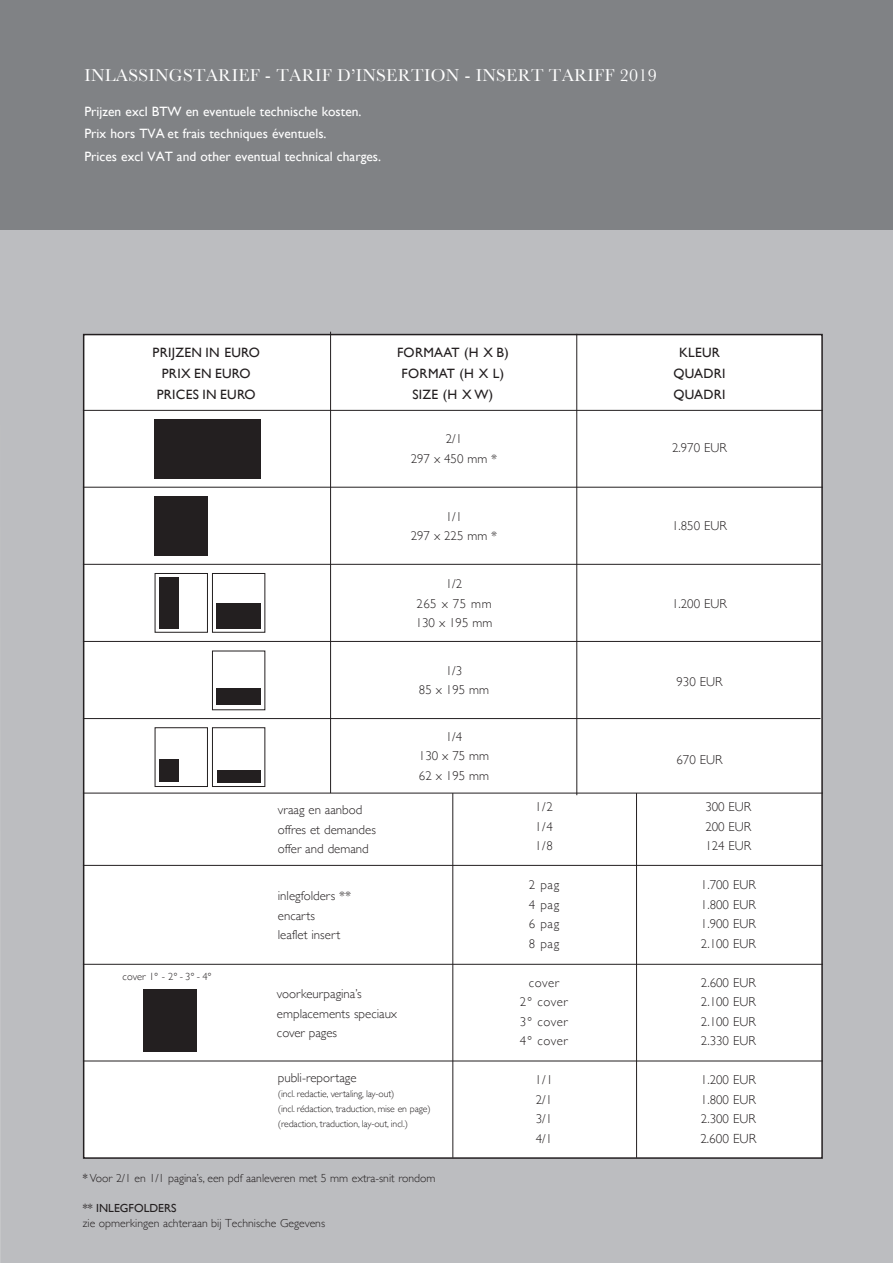
<style>
.page{position:relative;width:893px;height:1263px;background:#fff}
.page>*{position:absolute;margin:0;border:0;box-sizing:border-box;transform-origin:0 0}
.t1{font:18px "Baskerville";letter-spacing:.015em;color:#fff}
.t2{font:13.5px/22.5px "Gill Sans";color:#fff}
.t3{font:13.5px/21px "Gill Sans";letter-spacing:.02em;color:#231f20;text-align:center}
.t4{font:300 13.2px "Gill Sans";color:#231f20}
.t5{font:300 12.9px/19.5px "Gill Sans";color:#231f20;text-align:justify}
.t6{font:300 12.9px/19.5px "Gill Sans";letter-spacing:.04em;color:#231f20;text-align:center}
.t7{font:300 11.7px "Gill Sans";color:#231f20}
.t8{font:11.7px "Gill Sans";color:#231f20}
.t9{font:300 10.5px "Gill Sans";color:#231f20}
.t10{font:300 9.75px/15px "Gill Sans";letter-spacing:-.01em;color:#231f20}
.s1{font-weight:400}
</style>
<div class="page">
<div style="left:0;top:230px;width:893px;height:1033px;background:#bcbdc0"></div>
<div style="left:0;top:0;width:893px;height:230px;background:#808285"></div>
<div style="left:83px;top:334px;width:740px;height:825px;background:#fff;border:2px solid #231f20"></div>
<hr style="left:83px;top:410px;width:740px;height:1px;background:#231f20">
<hr style="left:330px;top:332px;width:1px;height:461px;background:#231f20">
<div style="left:155px;top:496px;width:53px;height:59px;background:#231f20"></div>
<div style="left:155px;top:573px;width:53px;height:60px;background:#fff;border:1px solid #231f20"></div>
<div style="left:159px;top:577px;width:20px;height:51px;background:#231f20"></div>
<div style="left:155px;top:727px;width:53px;height:60px;background:#fff;border:1px solid #231f20"></div>
<hr style="left:83px;top:487px;width:740px;height:1px;background:#231f20">
<hr style="left:83px;top:564px;width:737px;height:1px;background:#231f20">
<hr style="left:83px;top:641px;width:737px;height:1px;background:#231f20">
<hr style="left:83px;top:718px;width:737px;height:1px;background:#231f20">
<hr style="left:83px;top:793px;width:740px;height:1px;background:#231f20">
<hr style="left:83px;top:865px;width:740px;height:1px;background:#231f20">
<hr style="left:83px;top:964px;width:740px;height:1px;background:#231f20">
<hr style="left:83px;top:1060px;width:740px;height:1px;background:#231f20">
<div style="left:155px;top:419px;width:106px;height:59px;background:#231f20"></div>
<div style="left:212px;top:573px;width:53px;height:60px;background:#fff;border:1px solid #231f20"></div>
<div style="left:216px;top:603px;width:45px;height:25px;background:#231f20"></div>
<div style="left:216px;top:689px;width:45px;height:16px;background:#231f20"></div>
<div style="left:212px;top:727px;width:53px;height:60px;background:#fff;border:1px solid #231f20"></div>
<div style="left:217px;top:770px;width:43px;height:12px;background:#231f20"></div>
<div style="left:159px;top:760px;width:19px;height:22px;background:#231f20"></div>
<div style="left:143px;top:989px;width:54px;height:62px;background:#231f20"></div>
<hr style="left:576px;top:334px;width:1px;height:461px;background:#231f20">
<hr style="left:452px;top:793px;width:1px;height:365px;background:#231f20">
<hr style="left:636px;top:793px;width:1px;height:365px;background:#231f20">
<h1 class="t1" style="left:84px;top:65px;width:574px">INLASSINGSTARIEF - TARIF D’INSERTION - INSERT TARIFF 2019</h1>
<p class="t2" style="left:84px;top:100px;width:298px">Prijzen excl BTW en eventuele technische kosten.<br>Prix hors TVA et frais techniques éventuels.<br>Prices excl VAT and other eventual technical charges.</p>
<p class="t3" style="left:153px;top:342px;width:109px">PRIJZEN IN EURO<br>PRIX EN EURO<br>PRICES IN EURO</p>
<p class="t3" style="left:397px;top:342px;width:113px">FORMAAT (H X B)<br>FORMAT (H X L)<br>SIZE (H X W)</p>
<p class="t3" style="left:673px;top:342px;width:54px">KLEUR<br>QUADRI<br>QUADRI</p>
<p class="t5" style="left:411px;top:429px;width:88px;text-align:center">2/1<br>297 x 450 mm *</p>
<p class="t9" style="left:123px;top:971px;width:91px">cover 1° - 2° - 3° - 4°</p>
<p class="t5" style="left:278px;top:800px;width:100px;text-align:left">vraag en aanbod offres et demandes offer and demand</p>
<p class="t5" style="left:278px;top:886px;width:75px;text-align:left">inlegfolders ** encarts<br>leaflet insert</p>
<p class="t5" style="left:411px;top:507px;width:88px;text-align:center">1/1<br>297 x 225 mm *</p>
<p class="t5" style="left:416px;top:574px;width:78px;text-align:center">1/2<br>265 x 75 mm<br>130 x 195 mm</p>
<p class="t5" style="left:419px;top:661px;width:72px;text-align:center">1/3<br>85 x 195 mm</p>
<p class="t5" style="left:419px;top:727px;width:72px;text-align:center">1/4<br>130 x 75 mm<br>62 x 195 mm</p>
<p class="t5" style="left:277px;top:984px;width:122px;text-align:left">voorkeurpagina’s emplacements speciaux cover pages</p>
<p class="t5" style="left:278px;top:1068px;width:80px">publi-reportage</p>
<p class="t10" style="left:278px;top:1086px;width:154px">(incl. redactie, vertaling, lay-out)<br>(incl. rédaction, traduction, mise en page) (redaction, traduction, lay-out, incl.)</p>
<p class="t7" style="left:83px;top:1172px;width:354px"><span class="s1">*</span> Voor 2/1 en 1/1 pagina’s, een pdf aanleveren met 5 mm extra-snit rondom</p>
<p class="t8" style="left:83px;top:1201px;width:95px">** INLEGFOLDERS</p>
<p class="t7" style="left:83px;top:1216px;width:244px">zie opmerkingen achteraan bij Technische Gegevens</p>
<p class="t5" style="left:535px;top:797px;width:19px">1/2<br>1/4<br>1/8</p>
<p class="t5" style="left:529px;top:875px;width:32px">2 pag 4 pag 6 pag 8 pag</p>
<p class="t6" style="left:520px;top:972px;width:49px">cover<br>2° cover<br>3° cover<br>4° cover</p>
<p class="t5" style="left:535px;top:1070px;width:19px">1/1<br>2/1<br>3/1<br>4/1</p>
<p class="t5" style="left:672px;top:438px;width:56px">2.970 EUR</p>
<p class="t5" style="left:672px;top:516px;width:56px">1.850 EUR</p>
<p class="t5" style="left:672px;top:594px;width:56px">1.200 EUR</p>
<p class="t5" style="left:676px;top:672px;width:48px">930 EUR</p>
<p class="t5" style="left:676px;top:750px;width:48px">670 EUR</p>
<p class="t5" style="left:705px;top:797px;width:48px">300 EUR 200 EUR 124 EUR</p>
<p class="t5" style="left:701px;top:875px;width:56px">1.700 EUR 1.800 EUR 1.900 EUR 2.100 EUR</p>
<p class="t5" style="left:701px;top:972px;width:56px">2.600 EUR 2.100 EUR 2.100 EUR 2.330 EUR</p>
<p class="t5" style="left:701px;top:1070px;width:56px">1.200 EUR 1.800 EUR 2.300 EUR</p>
<p class="t4" style="left:700px;top:1131px;width:58px">2.600 EUR</p>
</div>
